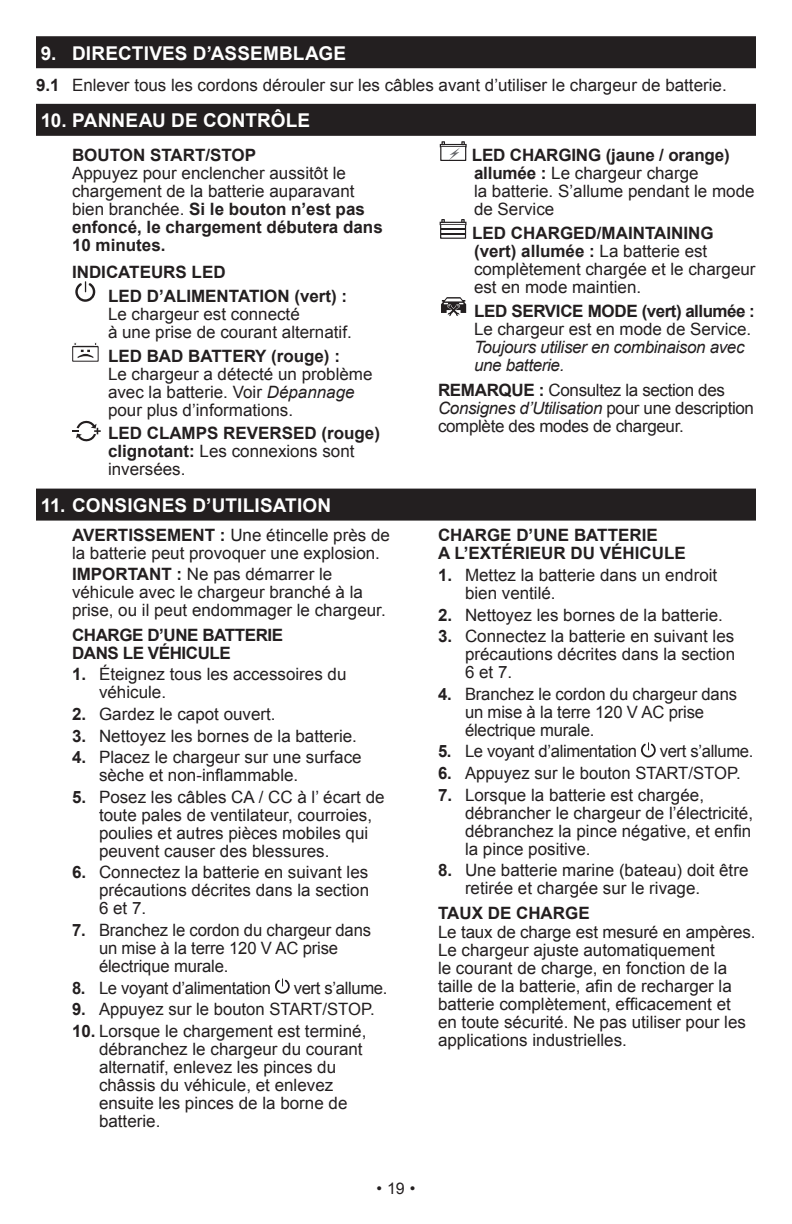
<style>
.page{position:relative;width:792px;height:1224px;background:#fff}
.page>*{position:absolute;margin:0;border:0;box-sizing:border-box;transform-origin:0 0}
.t1{font:700 19px "Arial";letter-spacing:.01em;color:#fff}
.No_bullet_copy_2col{font:17px/18px "Arial";color:#231f20}
.No_bullet_copy_2col-2{font:17px/18px "Arial";letter-spacing:-.02em;color:#231f20}
.No_bullet_copy_2col-3{font:italic 17px/18px "Arial";letter-spacing:-.02em;color:#231f20}
.BOLD_CAPS_no_bullet{font:700 17px/18px "Arial";color:#231f20}
.No_bullet_copy_2col-4{font:700 17px/18px "Arial";color:#231f20}
.BOLD_CAPS_no_bullet-2{font:700 17px/18px "Arial";letter-spacing:-.025em;color:#231f20}
.t2{font:16px "Arial";color:#231f20}
.s1{font-weight:700}
.s2{font-style:italic}
.s3{font-weight:400}
.s4{font-weight:700;font-style:normal}
.s5{font-style:normal}
</style>
<div class="page">
<div style="left:36px;top:36px;width:720px;height:32px;background:#231f20"></div>
<div style="left:36px;top:104px;width:720px;height:32px;background:#231f20"></div>
<svg style="left:75px;top:281px;width:20px;height:21px"></svg>
<div style="left:72px;top:345px;width:27px;height:3px;border:1px solid #fff"></div>
<svg style="left:74px;top:343px;width:23px;height:15px"></svg>
<div style="left:72px;top:346px;width:26px;height:16px;border:1px solid #231f20"></div>
<svg style="left:72px;top:421px;width:29px;height:20px"></svg>
<div style="left:440px;top:144px;width:27px;height:3px;border:1px solid #231f20"></div>
<div style="left:440px;top:146px;width:26px;height:15px;border:1px solid #231f20"></div>
<svg style="left:442px;top:141px;width:23px;height:20px"></svg>
<div style="left:440px;top:222px;width:27px;height:3px;border:1px solid #231f20"></div>
<div style="left:440px;top:224px;width:26px;height:15px;background:#fff;border:1px solid #231f20"></div>
<svg style="left:441px;top:219px;width:4px;height:4px"></svg>
<svg style="left:461px;top:219px;width:4px;height:4px"></svg>
<hr style="left:441px;top:228px;width:24px;height:2px;background:#231f20">
<svg style="left:441px;top:233px;width:24px;height:1px"></svg>
<svg style="left:441px;top:297px;width:25px;height:19px"></svg>
<div style="left:36px;top:489px;width:720px;height:32px;background:#231f20"></div>
<svg style="left:275px;top:978px;width:15px;height:16px"></svg>
<svg style="left:641px;top:742px;width:15px;height:15px"></svg>
<p class="t1" style="left:41px;top:40px;width:307px">9. DIRECTIVES D’ASSEMBLAGE</p>
<p class="No_bullet_copy_2col" style="left:36px;top:76px;width:692px"><span class="s1">9.1</span> Enlever tous les cordons dérouler sur les câbles avant d’utiliser le chargeur de batterie.</p>
<p class="t1" style="left:41px;top:108px;width:271px">10. PANNEAU DE CONTRÔLE</p>
<p class="BOLD_CAPS_no_bullet" style="left:72px;top:147px;width:186px">BOUTON START/STOP</p>
<p class="No_bullet_copy_2col" style="left:72px;top:164px;width:312px">Appuyez pour enclencher aussitôt le chargement de la batterie auparavant bien branchée. <span class="s1">Si le bouton n’est pas enfoncé, le chargement débutera dans<br>10 minutes.</span></p>
<p class="BOLD_CAPS_no_bullet" style="left:72px;top:264px;width:155px">INDICATEURS LED</p>
<p class="No_bullet_copy_2col" style="left:108px;top:287px;width:245px"><span class="s1">LED D’ALIMENTATION (vert) :<br></span>Le chargeur est connecté<br>à une prise de courant alternatif.</p>
<p class="No_bullet_copy_2col" style="left:108px;top:347px;width:266px"><span class="s1">LED BAD BATTERY (rouge) :<br></span>Le chargeur a détecté un problème avec la batterie. Voir <span class="s2">Dépannage </span>pour plus d’informations.</p>
<p class="No_bullet_copy_2col-4" style="left:108px;top:425px;width:274px">LED CLAMPS REVERSED (rouge) clignotant: <span class="s3">Les connexions sont inversées.</span></p>
<p class="No_bullet_copy_2col" style="left:472px;top:146px;width:284px"><span class="s1">LED CHARGING (jaune / orange) allumée :</span> Le chargeur charge<br>la batterie. S’allume pendant le mode de Service</p>
<p class="No_bullet_copy_2col" style="left:472px;top:224px;width:285px"><span class="s1">LED CHARGED/MAINTAINING (vert) allumée :</span> La batterie est complètement chargée et le chargeur est en mode maintien.</p>
<p class="No_bullet_copy_2col-3" style="left:474px;top:302px;width:282px"><span class="s4">LED SERVICE MODE (vert) allumée :<br></span><span class="s5">Le chargeur est en mode de Service.<br></span>Toujours utiliser en combinaison avec une batterie.</p>
<p class="No_bullet_copy_2col-2" style="left:438px;top:381px;width:318px"><span class="s1">REMARQUE :</span> Consultez la section des<br><span class="s2">Consignes d’Utilisation</span> pour une description complète des modes de chargeur.</p>
<p class="t1" style="left:41px;top:493px;width:292px">11. CONSIGNES D’UTILISATION</p>
<p class="No_bullet_copy_2col" style="left:72px;top:527px;width:319px"><span class="s1">AVERTISSEMENT :</span> Une étincelle près de la batterie peut provoquer une explosion.</p>
<p class="No_bullet_copy_2col" style="left:72px;top:566px;width:315px"><span class="s1">IMPORTANT :</span> Ne pas démarrer le véhicule avec le chargeur branché à la prise, ou il peut endommager le chargeur.</p>
<p class="BOLD_CAPS_no_bullet-2" style="left:72px;top:626px;width:213px">CHARGE D’UNE BATTERIE<br>DANS LE VÉHICULE</p>
<p class="No_bullet_copy_2col" style="left:99px;top:666px;width:249px;text-indent:-27px"><span class="s1">1.</span> Éteignez tous les accessoires du véhicule.</p>
<p class="No_bullet_copy_2col" style="left:72px;top:705px;width:205px"><span class="s1">2.</span> Gardez le capot ouvert.</p>
<p class="No_bullet_copy_2col" style="left:72px;top:727px;width:286px"><span class="s1">3.</span> Nettoyez les bornes de la batterie.</p>
<p class="No_bullet_copy_2col" style="left:99px;top:748px;width:264px;text-indent:-27px"><span class="s1">4.</span> Placez le chargeur sur une surface sèche et non-inflammable.</p>
<p class="No_bullet_copy_2col" style="left:99px;top:788px;width:287px;text-indent:-27px"><span class="s1">5.</span> Posez les câbles CA / CC à l’ écart de toute pales de ventilateur, courroies, poulies et autres pièces mobiles qui peuvent causer des blessures.</p>
<p class="No_bullet_copy_2col" style="left:99px;top:864px;width:272px;text-align:justify;text-indent:-27px"><span class="s1">6.</span> Connectez la batterie en suivant les précautions décrites dans la section 6 et 7.</p>
<p class="No_bullet_copy_2col" style="left:99px;top:921px;width:274px;text-indent:-27px"><span class="s1">7.</span> Branchez le cordon du chargeur dans un mise à la terre 120 V AC prise électrique murale.</p>
<p class="No_bullet_copy_2col-2" style="left:72px;top:979px;width:200px"><span class="s1">8.</span> Le voyant d’alimentation</p>
<p class="No_bullet_copy_2col-2" style="left:294px;top:979px;width:95px">vert s’allume.</p>
<p class="No_bullet_copy_2col" style="left:72px;top:1000px;width:304px"><span class="s1">9.</span> Appuyez sur le bouton START/STOP.</p>
<p class="No_bullet_copy_2col" style="left:99px;top:1022px;width:269px;text-indent:-27px"><span class="s1">10.</span> Lorsque le chargement est terminé, débranchez le chargeur du courant alternatif, enlevez les pinces du châssis du véhicule, et enlevez ensuite les pinces de la borne de batterie.</p>
<p class="t2" style="left:376px;top:1178px;width:41px">•19•</p>
<p class="BOLD_CAPS_no_bullet" style="left:438px;top:527px;width:249px">CHARGE D’UNE BATTERIE<br>A L’EXTÉRIEUR DU VÉHICULE</p>
<p class="No_bullet_copy_2col" style="left:465px;top:566px;width:254px;text-indent:-27px"><span class="s1">1.</span> Mettez la batterie dans un endroit bien ventilé.</p>
<p class="No_bullet_copy_2col" style="left:438px;top:606px;width:286px"><span class="s1">2.</span> Nettoyez les bornes de la batterie.</p>
<p class="No_bullet_copy_2col" style="left:465px;top:627px;width:272px;text-align:justify;text-indent:-27px"><span class="s1">3.</span> Connectez la batterie en suivant les précautions décrites dans la section 6 et 7.</p>
<p class="No_bullet_copy_2col" style="left:465px;top:685px;width:274px;text-indent:-27px"><span class="s1">4.</span> Branchez le cordon du chargeur dans un mise à la terre 120 V AC prise électrique murale.</p>
<p class="No_bullet_copy_2col-2" style="left:438px;top:743px;width:200px"><span class="s1">5.</span> Le voyant d’alimentation</p>
<p class="No_bullet_copy_2col-2" style="left:660px;top:743px;width:95px">vert s’allume.</p>
<p class="No_bullet_copy_2col" style="left:438px;top:764px;width:304px"><span class="s1">6.</span> Appuyez sur le bouton START/STOP.</p>
<p class="No_bullet_copy_2col" style="left:465px;top:786px;width:290px;text-indent:-27px"><span class="s1">7.</span> Lorsque la batterie est chargée, débrancher le chargeur de l’électricité, débranchez la pince négative, et enfin la pince positive.</p>
<p class="No_bullet_copy_2col" style="left:465px;top:861px;width:285px;text-indent:-27px"><span class="s1">8.</span> Une batterie marine (bateau) doit être retirée et chargée sur le rivage.</p>
<p class="BOLD_CAPS_no_bullet" style="left:438px;top:904px;width:153px">TAUX DE CHARGE</p>
<p class="No_bullet_copy_2col" style="left:438px;top:923px;width:319px">Le taux de charge est mesuré en ampères.<br>Le chargeur ajuste automatiquement<br>le courant de charge, en fonction de la taille de la batterie, afin de recharger la batterie complètement, efficacement et<br>en toute sécurité. Ne pas utiliser pour les applications industrielles.</p>
</div>
